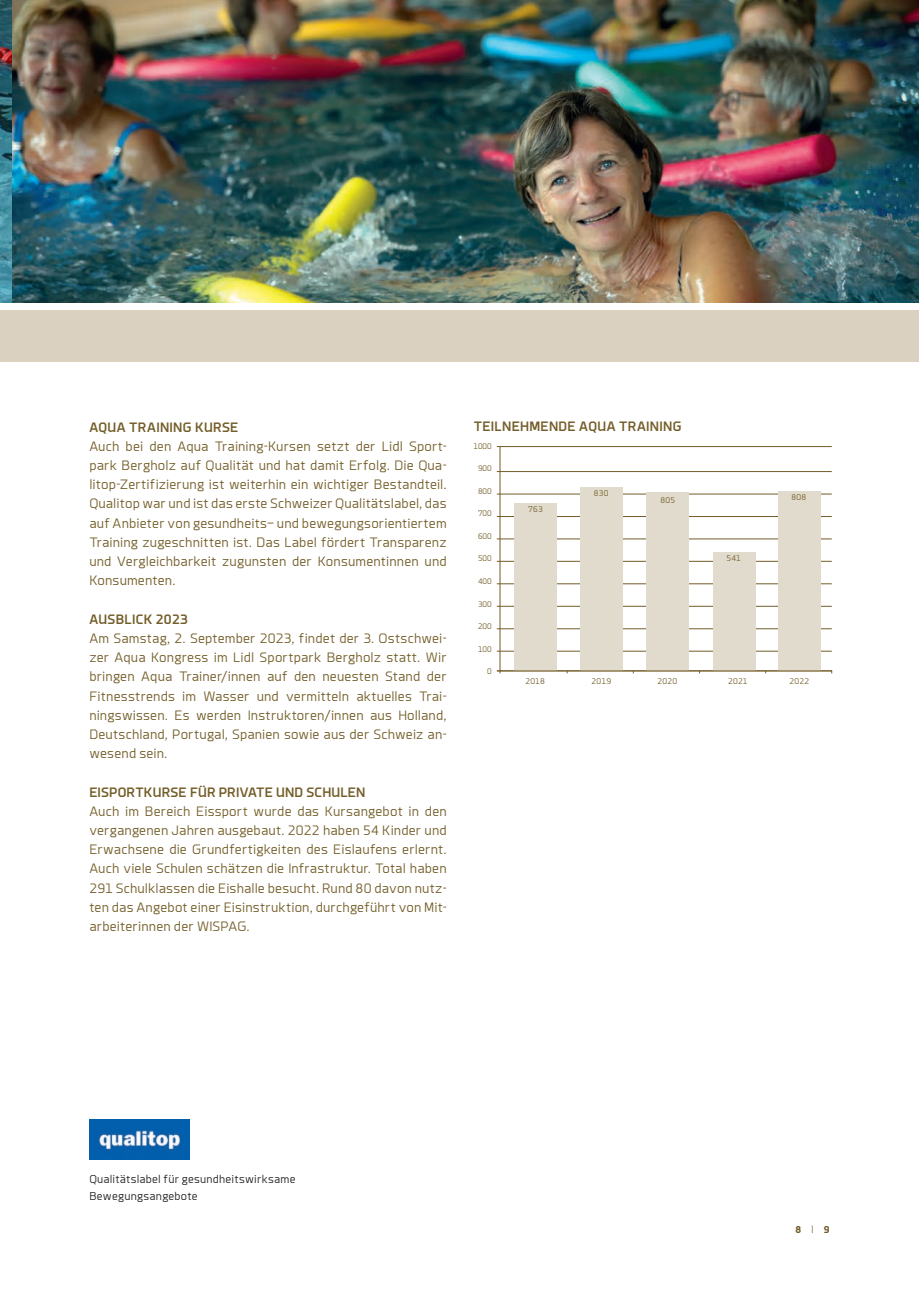
<style>
.page{position:relative;width:919px;height:1289px;background:#fff}
.page>*{position:absolute;margin:0;border:0;box-sizing:border-box;transform-origin:0 0}
.t1{font:300 13.95px/19.2px "Brooklyn";letter-spacing:.01em;color:#735d28;text-align:justify}
.t2{font:500 13.95px "Brooklyn";letter-spacing:.02em;color:#735d28}
.t3{font:300 11.7px/16.2px "Brooklyn";letter-spacing:.02em;color:#231f20}
.t4{font:700 10.2px "Brooklyn";color:#735d28}
.t5{font:300 8.55px "Brooklyn";color:#735d28}
.t6{font:300 8.25px "Brooklyn";color:#735d28}
.s1{font-weight:300;font-size:9px}
</style>
<div class="page">
<hr style="left:496px;top:471px;width:335px;height:1px;background:#735d28">
<hr style="left:496px;top:561px;width:335px;height:1px;background:#735d28">
<hr style="left:496px;top:538px;width:335px;height:1px;background:#735d28">
<hr style="left:496px;top:516px;width:335px;height:1px;background:#735d28">
<hr style="left:496px;top:606px;width:335px;height:1px;background:#735d28">
<hr style="left:496px;top:628px;width:335px;height:1px;background:#735d28">
<hr style="left:496px;top:651px;width:335px;height:1px;background:#735d28">
<hr style="left:496px;top:583px;width:335px;height:1px;background:#735d28">
<hr style="left:496px;top:494px;width:335px;height:1px;background:#735d28">
<hr style="left:496px;top:446px;width:335px;height:1px;background:#735d28">
<hr style="left:499px;top:446px;width:1px;height:225px;background:#735d28">
<hr style="left:496px;top:670px;width:335px;height:1px;background:#735d28">
<img style="left:0;top:0;width:918px;height:302px">
<div style="left:0;top:310px;width:918px;height:51px;background:#dad1c0"></div>
<img style="left:89px;top:1119px;width:101px;height:40px">
<div style="left:646px;top:492px;width:43px;height:179px;background:#e1dbcd"></div>
<div style="left:712px;top:552px;width:43px;height:119px;background:#e1dbcd"></div>
<div style="left:777px;top:491px;width:43px;height:179px;background:#e1dbcd"></div>
<div style="left:580px;top:487px;width:43px;height:184px;background:#e1dbcd"></div>
<div style="left:514px;top:503px;width:42px;height:168px;background:#e1dbcd"></div>
<hr style="left:497px;top:670px;width:335px;height:1px;background:#735d28">
<p class="t2" style="left:89px;top:420px;width:150px">AQUA TRAINING KURSE</p>
<p class="t1" style="left:89px;top:437px;width:359px">Auch bei den Aqua Training-Kursen setzt der Lidl Sport&shy;park Bergholz auf Qualität und hat damit Erfolg. Die Qua&shy;litop-Zertifizierung ist weiterhin ein wichtiger Bestandteil.<br>Qualitop war und ist das erste Schweizer Qualitätslabel, das auf Anbieter von gesundheits– und bewegungsorientiertem Training zugeschnitten ist. Das Label fördert Transparenz und Vergleichbarkeit zugunsten der Konsumentinnen und Konsumenten.</p>
<p class="t2" style="left:89px;top:612px;width:100px">AUSBLICK 2023</p>
<p class="t1" style="left:89px;top:629px;width:359px">Am Samstag, 2. September 2023, findet der 3. Ostschwei&shy;zer Aqua Kongress im Lidl Sportpark Bergholz statt. Wir bringen Aqua Trainer/innen auf den neuesten Stand der Fitnesstrends im Wasser und vermitteln aktuelles Trai&shy;ningswissen. Es werden Instruktoren/innen aus Holland, Deutschland, Portugal, Spanien sowie aus der Schweiz an&shy;wesend sein.</p>
<p class="t2" style="left:89px;top:785px;width:278px">EISPORTKURSE FÜR PRIVATE UND SCHULEN</p>
<p class="t1" style="left:89px;top:801px;width:359px">Auch im Bereich Eissport wurde das Kursangebot in den vergangenen Jahren ausgebaut. 2022 haben 54 Kinder und Erwachsene die Grundfertigkeiten des Eislaufens erlernt.<br>Auch viele Schulen schätzen die Infrastruktur. Total haben 291 Schulklassen die Eishalle besucht. Rund 80 davon nutz&shy;ten das Angebot einer Eisinstruktion, durchgeführt von Mit&shy;arbeiterinnen der WISPAG.</p>
<p class="t2" style="left:473px;top:419px;width:209px">TEILNEHMENDE AQUA TRAINING</p>
<p class="t6" style="left:473px;top:442px;width:20px">1000</p>
<p class="t6" style="left:478px;top:464px;width:15px">900</p>
<p class="t6" style="left:478px;top:487px;width:15px">800</p>
<p class="t6" style="left:478px;top:509px;width:15px">700</p>
<p class="t6" style="left:478px;top:532px;width:15px">600</p>
<p class="t6" style="left:478px;top:554px;width:15px">500</p>
<p class="t6" style="left:478px;top:577px;width:15px">400</p>
<p class="t6" style="left:478px;top:599px;width:15px">300</p>
<p class="t6" style="left:478px;top:622px;width:15px">200</p>
<p class="t6" style="left:478px;top:644px;width:15px">100</p>
<p class="t6" style="left:487px;top:667px;width:6px">0</p>
<p class="t6" style="left:525px;top:676px;width:20px">2017</p>
<p class="t6" style="left:728px;top:676px;width:20px">2020</p>
<p class="t6" style="left:789px;top:676px;width:20px">2021</p>
<p class="t5" style="left:593px;top:489px;width:16px">830</p>
<p class="t5" style="left:791px;top:492px;width:16px">808</p>
<p class="t5" style="left:660px;top:495px;width:16px">805</p>
<p class="t5" style="left:528px;top:505px;width:16px">763</p>
<p class="t5" style="left:726px;top:554px;width:16px">541</p>
<p class="t6" style="left:591px;top:676px;width:20px">2018</p>
<p class="t6" style="left:657px;top:676px;width:20px">2019</p>
<p class="t5" style="left:525px;top:676px;width:21px">2018</p>
<p class="t5" style="left:591px;top:676px;width:21px">2019</p>
<p class="t5" style="left:657px;top:676px;width:21px">2020</p>
<p class="t5" style="left:728px;top:676px;width:21px">2021</p>
<p class="t5" style="left:789px;top:676px;width:21px">2022</p>
<p class="t3" style="left:89px;top:1171px;width:208px">Qualitätslabel für gesundheitswirksame<br>Bewegungsangebote</p>
<p class="t4" style="left:795px;top:1224px;width:36px">8 <span class="s1">|</span> 9</p>
</div>
